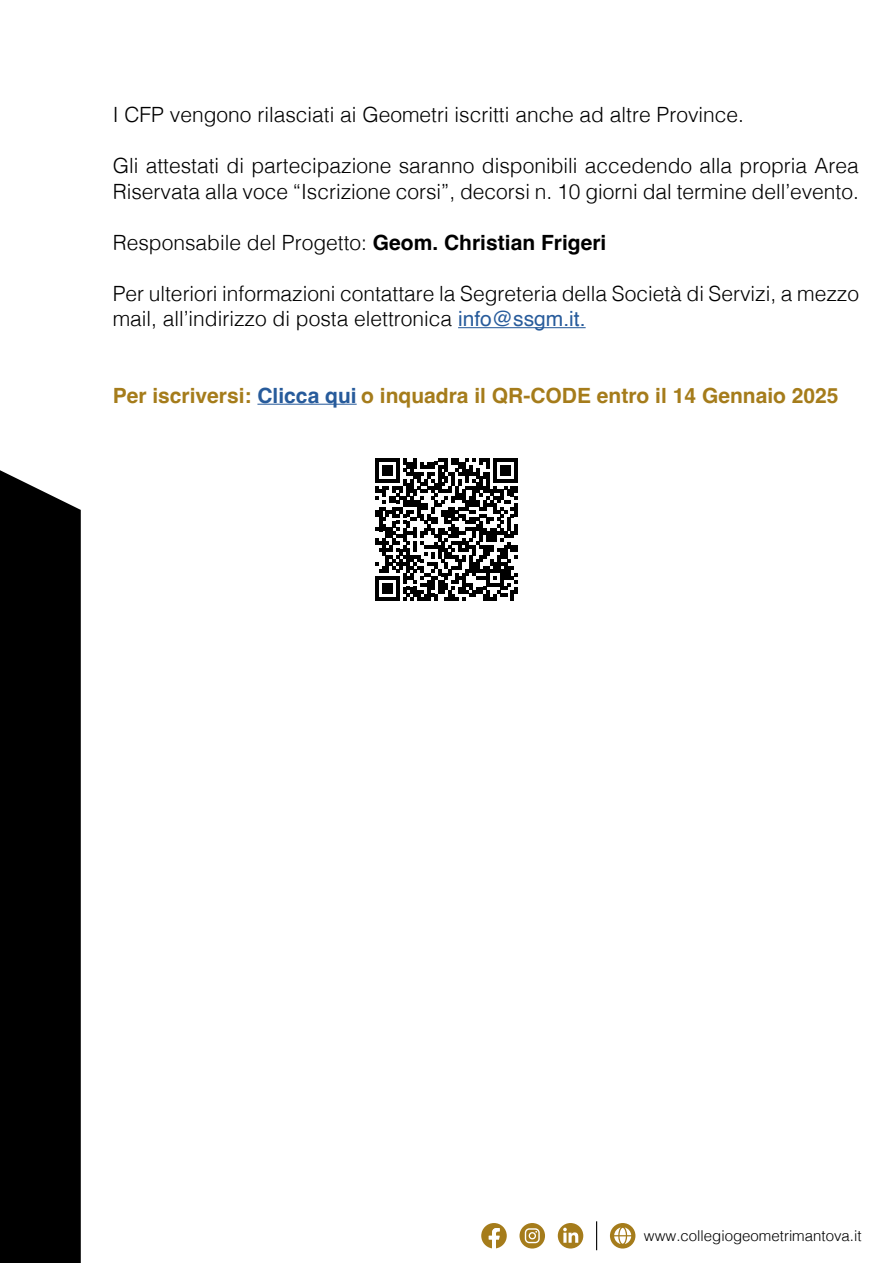
<style>
.page{position:relative;width:893px;height:1263px;background:#fff}
.page>*{position:absolute;margin:0;border:0;box-sizing:border-box;transform-origin:0 0}
.t1{font:300 21px/25.5px "Helvetica";color:#000}
.t2{font:700 21px "Helvetica";color:#a57c1b}
.t3{font:300 15px "Helvetica";color:#000}
.s1{font-weight:700}
.s2{font-weight:400;color:#275b9b}
.s3{color:#275b9b}
</style>
<div class="page">
<hr style="left:458px;top:327px;width:128px;height:1px;background:#275b9b">
<hr style="left:257px;top:404px;width:100px;height:1px;background:#275b9b">
<div style="left:610px;top:1223px;width:25px;height:25px;background:#a57c1b;border-radius:50%"></div>
<svg style="left:614px;top:1227px;width:17px;height:17px"></svg>
<svg style="left:596px;top:1221px;width:1px;height:29px"></svg>
<svg style="left:481px;top:1223px;width:26px;height:25px"></svg>
<div style="left:519px;top:1223px;width:26px;height:25px;background:#a57c1b;border-radius:50%"></div>
<svg style="left:525px;top:1228px;width:15px;height:15px"></svg>
<div style="left:558px;top:1223px;width:25px;height:25px;background:#a57c1b;border-radius:50%"></div>
<svg style="left:563px;top:1228px;width:15px;height:15px"></svg>
<div style="left:0;top:470px;width:81px;height:793px;background:#000"></div>
<svg style="left:375px;top:458px;width:143px;height:143px"></svg>
<p class="t1" style="left:113px;top:100px;width:633px">I CFP vengono rilasciati ai Geometri iscritti anche ad altre Province.</p>
<p class="t1" style="left:113px;top:151px;width:748px">Gli attestati di partecipazione saranno disponibili accedendo alla propria Area<br>Riservata alla voce “Iscrizione corsi”, decorsi n. 10 giorni dal termine dell’evento.</p>
<p class="t1" style="left:113px;top:228px;width:495px">Responsabile del Progetto: <span class="s1">Geom. Christian Frigeri</span></p>
<p class="t1" style="left:113px;top:279px;width:748px">Per ulteriori informazioni contattare la Segreteria della Società di Servizi, a mezzo mail, all’indirizzo di posta elettronica <span class="s2">info@ssgm.it.</span></p>
<p class="t2" style="left:113px;top:382px;width:727px">Per iscriversi: <span class="s3">Clicca qui</span> o inquadra il QR-CODE entro il 14 Gennaio 2025</p>
<p class="t3" style="left:644px;top:1223px;width:219px">www.collegiogeometrimantova.it</p>
</div>
